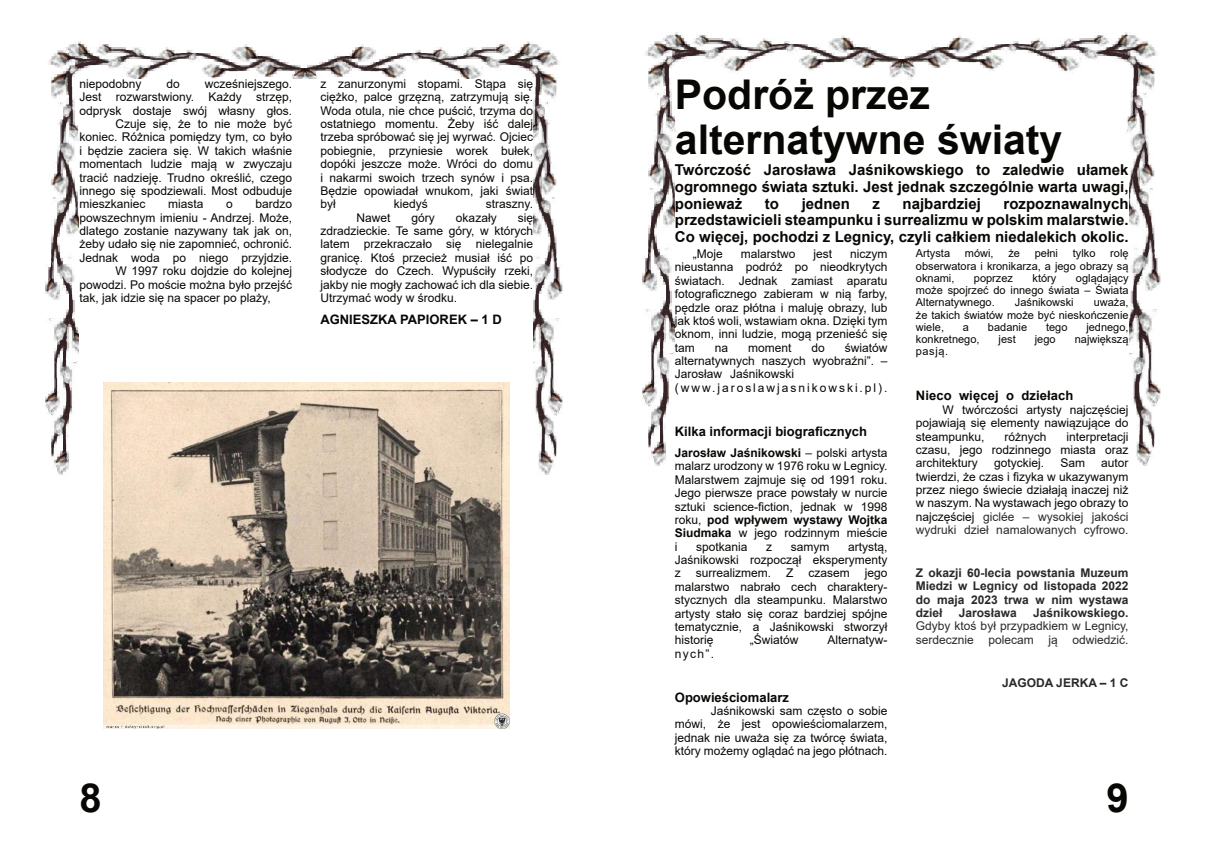
<style>
.page{position:relative;width:1208px;height:859px;background:#fff}
.page>*{position:absolute;margin:0;border:0;box-sizing:border-box;transform-origin:0 0}
.t1{font:700 41px/45.7px "Arial";color:#080704}
.t2{font:700 40px "Arial";color:#080704}
.t3{font:700 15px/16.7px "Arial";color:#080704;text-align:justify}
.t4{font:700 13px "Arial";color:#080704}
.t5{font:12px/13.4px "Arial";color:#080704;text-align:justify}
.t6{font:700 12px/13.4px "Arial";color:#2b2928;text-align:justify}
.t7{font:12px/13.4px "Arial";color:#2b2928}
.t8{font:11px/12.3px "Arial";color:#080704;text-align:justify}
.s1{color:#fff}
.s2{font-size:12px;color:#fff}
.s3{font-weight:700}
.s4{font-weight:700;color:#fff}
.s5{color:#2b2928}
</style>
<div class="page">
<img style="left:45px;top:41px;width:518px;height:615px">
<img style="left:642px;top:33px;width:519px;height:433px">
<div style="left:79px;top:79px;width:454px;height:302px;background:#fff"></div>
<div style="left:675px;top:164px;width:453px;height:612px;background:#fff"></div>
<img style="left:103px;top:382px;width:406px;height:346px">
<p class="t5" style="left:79px;top:78px;width:64px">niepodobny</p>
<p class="t5" style="left:166px;top:78px;width:15px">do</p>
<p class="t5" style="left:205px;top:78px;width:89px">wcześniejszego.</p>
<p class="t5" style="left:79px;top:92px;width:214px">Jest rozwarstwiony. Każdy strzęp,</p>
<p class="t5" style="left:79px;top:105px;width:214px">odprysk dostaje swój własny głos.</p>
<p class="t5" style="left:115px;top:118px;width:178px">Czuje się, że to nie może być</p>
<p class="t5" style="left:79px;top:132px;width:214px">koniec. Różnica pomiędzy tym, co było</p>
<p class="t5" style="left:79px;top:145px;width:214px">i będzie zaciera się. W takich właśnie</p>
<p class="t5" style="left:79px;top:158px;width:214px">momentach ludzie mają w zwyczaju</p>
<p class="t5" style="left:79px;top:172px;width:214px">tracić nadzieję. Trudno określić, czego</p>
<p class="t5" style="left:79px;top:185px;width:214px">innego się spodziewali. Most odbuduje</p>
<p class="t5" style="left:79px;top:199px;width:68px">mieszkaniec</p>
<p class="t5" style="left:168px;top:199px;width:37px">miasta</p>
<p class="t5" style="left:226px;top:199px;width:8px">o</p>
<p class="t5" style="left:255px;top:199px;width:38px">bardzo</p>
<p class="t5" style="left:79px;top:212px;width:214px">powszechnym imieniu - Andrzej. Może,</p>
<p class="t5" style="left:79px;top:225px;width:214px">dlatego zostanie nazywany tak jak on,</p>
<p class="t5" style="left:79px;top:239px;width:214px">żeby udało się nie zapomnieć, ochronić.</p>
<p class="t5" style="left:79px;top:252px;width:214px">Jednak woda po niego przyjdzie.</p>
<p class="t5" style="left:115px;top:265px;width:178px">W 1997 roku dojdzie do kolejnej</p>
<p class="t5" style="left:79px;top:279px;width:214px">powodzi. Po moście można było przejść</p>
<p class="t5" style="left:79px;top:292px;width:193px">tak, jak idzie się na spacer po plaży,</p>
<p class="t5" style="left:320px;top:78px;width:214px">z zanurzonymi stopami. Stąpa się ciężko, palce grzęzną, zatrzymują się.<br>Woda otula, nie chce puścić, trzyma do ostatniego momentu. Żeby iść dalej trzeba spróbować się jej wyrwać. Ojciec pobiegnie, przyniesie worek bułek, dopóki jeszcze może. Wróci do domu i nakarmi swoich trzech synów i psa.<br>Będzie opowiadał wnukom, jaki świat był</p>
<p class="t5" style="left:394px;top:199px;width:36px">kiedyś</p>
<p class="t5" style="left:486px;top:199px;width:49px">straszny.</p>
<p class="t5" style="left:356px;top:212px;width:36px">Nawet</p>
<p class="t5" style="left:411px;top:212px;width:25px">góry</p>
<p class="t5" style="left:456px;top:212px;width:42px">okazały</p>
<p class="t5" style="left:320px;top:212px;width:214px;text-indent:197px">się zdradzieckie. Te same góry, w których latem przekraczało się nielegalnie granicę. Ktoś przecież musiał iść po słodycze do Czech. Wypuściły rzeki, jakby nie mogły zachować ich dla siebie.<br>Utrzymać wody w środku.</p>
<p class="t4" style="left:320px;top:315px;width:183px">AGNIESZKA PAPIOREK – 1 D</p>
<h1 class="t1" style="left:675px;top:75px;width:389px">Podróż przez alternatywne światy</h1>
<p class="t3" style="left:675px;top:163px;width:455px">Twórczość Jarosława Jaśnikowskiego to zaledwie ułamek ogromnego świata sztuki. Jest jednak szczególnie warta uwagi, ponieważ</p>
<p class="t3" style="left:675px;top:196px;width:455px;text-indent:329px">rozpoznawalnych przedstawicieli steampunku i surrealizmu w polskim malarstwie.<br>Co więcej, pochodzi z Legnicy, czyli całkiem niedalekich okolic.</p>
<p class="t5" style="left:693px;top:248px;width:32px">„Moje</p>
<p class="t5" style="left:741px;top:248px;width:56px">malarstwo</p>
<p class="t5" style="left:813px;top:248px;width:20px">jest</p>
<p class="t3" style="left:765px;top:196px;width:16px">to</p>
<p class="t3" style="left:801px;top:196px;width:50px">jednen</p>
<p class="t3" style="left:872px;top:196px;width:9px">z</p>
<p class="t3" style="left:902px;top:196px;width:80px">najbardziej</p>
<p class="t8" style="left:916px;top:248px;width:36px">Artysta</p>
<p class="t8" style="left:965px;top:248px;width:30px">mówi,</p>
<p class="t8" style="left:1008px;top:248px;width:13px">że</p>
<p class="t8" style="left:1034px;top:248px;width:25px">pełni</p>
<p class="t8" style="left:1072px;top:248px;width:24px">tylko</p>
<p class="t5" style="left:675px;top:248px;width:214px;text-indent:175px">niczym nieustanna podróż po nieodkrytych światach. Jednak zamiast aparatu fotograficznego zabieram w nią farby, pędzle oraz płótna i maluję obrazy, lub jak ktoś woli, wstawiam okna. Dzięki tym oknom, inni ludzie, mogą przenieść się tam</p>
<p class="t8" style="left:916px;top:248px;width:214px;text-indent:194px">rolę obserwatora i kronikarza, a jego obrazy są oknami,</p>
<p class="t8" style="left:974px;top:273px;width:41px">poprzez</p>
<p class="t8" style="left:1032px;top:273px;width:25px">który</p>
<p class="t8" style="left:916px;top:273px;width:214px;text-indent:160px">oglądający może spojrzeć do innego świata – Świata Alternatywnego.</p>
<p class="t8" style="left:1015px;top:297px;width:60px">Jaśnikowski</p>
<p class="t8" style="left:916px;top:297px;width:214px;text-indent:178px">uważa, że takich światów może być nieskończenie wiele,</p>
<p class="t8" style="left:963px;top:322px;width:8px">a</p>
<p class="t8" style="left:988px;top:322px;width:41px">badanie</p>
<p class="t8" style="left:1046px;top:322px;width:23px">tego</p>
<p class="t8" style="left:1086px;top:322px;width:44px">jednego,</p>
<p class="t8" style="left:916px;top:334px;width:65px">konkretnego,</p>
<p class="t8" style="left:998px;top:334px;width:19px">jest</p>
<p class="t8" style="left:1035px;top:334px;width:22px">jego</p>
<p class="t8" style="left:1074px;top:334px;width:55px">największą</p>
<p class="t5" style="left:675px;top:342px;width:214px;text-indent:170px">światów alternatywnych naszych wyobraźni”. – Jarosław Jaśnikowski<span class="s1">______________ </span>(www.jaroslawjasnikowski.pl).</p>
<p class="t4" style="left:675px;top:426px;width:204px">Kilka informacji biograficznych<span class="s1">.</span><span class="s2">..</span></p>
<p class="t5" style="left:675px;top:447px;width:214px"><span class="s3">Jarosław Jaśnikowski</span> – polski artysta malarz urodzony w 1976 roku w Legnicy.<br>Malarstwem zajmuje się od 1991 roku.<br>Jego pierwsze prace powstały w nurcie sztuki science-fiction, jednak w 1998 roku, <span class="s3">pod wpływem wystawy Wojtka Siudmaka</span> w jego rodzinnym mieście i</p>
<p class="t5" style="left:715px;top:342px;width:15px">na</p>
<p class="t5" style="left:748px;top:342px;width:45px">moment</p>
<p class="t5" style="left:811px;top:342px;width:15px">do</p>
<p class="t4" style="left:916px;top:391px;width:214px">Nieco<span class="s1">_</span>więcej<span class="s1">_</span>o<span class="s1">_</span>dziełach<span class="s1">__</span><span class="s2">______</span></p>
<p class="t5" style="left:916px;top:404px;width:214px"><span class="s4">____</span>W twórczości artysty najczęściej pojawiają się elementy nawiązujące do steampunku,</p>
<p class="t5" style="left:1004px;top:431px;width:44px">różnych</p>
<p class="t5" style="left:916px;top:431px;width:214px;text-indent:151px">interpretacji czasu, jego rodzinnego miasta oraz architektury</p>
<p class="t5" style="left:994px;top:457px;width:52px">gotyckiej.</p>
<p class="t5" style="left:1060px;top:457px;width:26px">Sam</p>
<p class="t5" style="left:916px;top:457px;width:214px;text-indent:185px">autor twierdzi, że czas i fizyka w ukazywanym przez niego świecie działają inaczej niż w naszym. Na wystawach jego obrazy to najczęściej <span class="s5">giclée – wysokiej jakości wydruki dzieł namalowanych cyfrowo.</span></p>
<p class="t6" style="left:916px;top:567px;width:214px">Z okazji 60-lecia powstania Muzeum Miedzi w Legnicy od listopada 2022 do maja 2023 trwa w nim wystawa dzieł</p>
<p class="t5" style="left:696px;top:541px;width:53px">spotkania</p>
<p class="t5" style="left:766px;top:541px;width:7px">z</p>
<p class="t5" style="left:791px;top:541px;width:40px">samym</p>
<p class="t5" style="left:675px;top:541px;width:214px;text-indent:173px">artystą, Jaśnikowski rozpoczął eksperymenty z surrealizmem. Z czasem jego malarstwo nabrało cech charaktery&shy;stycznych dla steampunku. Malarstwo artysty stało się coraz bardziej spójne tematycznie, a Jaśnikowski stworzył historię</p>
<p class="t6" style="left:959px;top:607px;width:60px">Jarosława</p>
<p class="t6" style="left:1033px;top:607px;width:97px">Jaśnikowskiego.</p>
<p class="t7" style="left:916px;top:621px;width:214px">Gdyby ktoś był przypadkiem w Legnicy, serdecznie polecam ją odwiedzić.</p>
<p class="t6" style="left:1002px;top:677px;width:128px">JAGODA JERKA – 1 C</p>
<p class="t5" style="left:750px;top:634px;width:50px">„Światów</p>
<p class="t5" style="left:827px;top:634px;width:62px">Alternatyw-</p>
<p class="t5" style="left:675px;top:705px;width:214px;text-indent:36px">Jaśnikowski sam często o sobie mówi, że jest opowieściomalarzem, jednak nie uważa się za twórcę świata, który możemy oglądać na jego płótnach.</p>
<h2 class="t2" style="left:79px;top:782px;width:24px">8</h2>
<h2 class="t2" style="left:1106px;top:782px;width:24px">9</h2>
</div>
